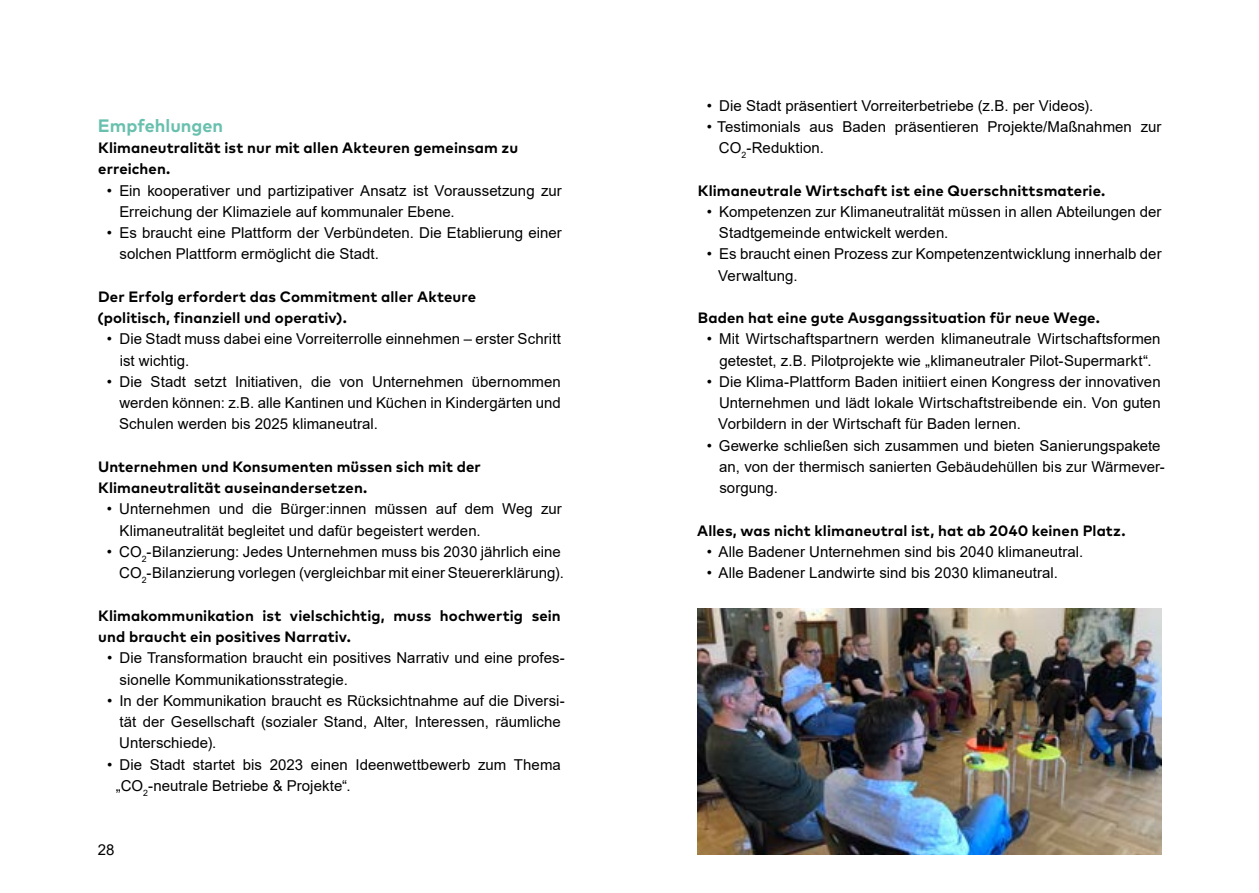
<style>
.page{position:relative;width:1259px;height:893px;background:#fff}
.page>*{position:absolute;margin:0;border:0;box-sizing:border-box;transform-origin:0 0}
.t1{font:700 18px "Mark OT";color:#69c0ae}
.t2{font:15px/21.3px "Arial";letter-spacing:.005em;color:#000}
.t3{font:700 15px/21.3px "Mark OT";letter-spacing:.005em;color:#000}
</style>
<div class="page">
<img style="left:697px;top:608px;width:464px;height:247px">
<p class="t1" style="left:98px;top:114px;width:127px">Empfehlungen</p>
<p class="t3" style="left:98px;top:137px;width:421px">Klimaneutralität ist nur mit allen Akteuren gemeinsam zu erreichen.</p>
<p class="t2" style="left:119px;top:180px;width:444px;text-indent:-12px">• Ein kooperativer und partizipativer Ansatz ist Voraussetzung zur<br>Erreichung der Klimaziele auf kommunaler Ebene.</p>
<p class="t2" style="left:120px;top:222px;width:444px;text-indent:-13px">• Es braucht eine Plattform der Verbündeten. Die Etablierung einer solchen Plattform ermöglicht die Stadt.</p>
<p class="t3" style="left:97px;top:285px;width:380px">Der Erfolg erfordert das Commitment aller Akteure (politisch, finanziell und operativ).</p>
<p class="t2" style="left:120px;top:328px;width:443px;text-indent:-13px">• Die Stadt muss dabei eine Vorreiterrolle einnehmen – erster Schritt ist wichtig.</p>
<p class="t2" style="left:119px;top:371px;width:443px;text-align:justify;text-indent:-12px">• Die Stadt setzt Initiativen, die von Unternehmen übernommen werden können: z.B. alle Kantinen und Küchen in Kindergärten und Schulen werden bis 2025 klimaneutral.</p>
<p class="t3" style="left:98px;top:456px;width:384px">Unternehmen und Konsumenten müssen sich mit der<br>Klimaneutralität auseinandersetzen.</p>
<p class="t2" style="left:119px;top:498px;width:444px;text-indent:-12px">• Unternehmen und die Bürger:innen müssen auf dem Weg zur<br>Klimaneutralität begleitet und dafür begeistert werden.</p>
<p class="t2" style="left:107px;top:541px;width:458px;text-align:right">• CO<sub>2</sub>-Bilanzierung: Jedes Unternehmen muss bis 2030 jährlich eine<br>CO<sub>2</sub>-Bilanzierung vorlegen (vergleichbar mit einer Steuererklärung).</p>
<p class="t3" style="left:98px;top:604px;width:464px">Klimakommunikation ist vielschichtig, muss hochwertig sein und braucht ein positives Narrativ.</p>
<p class="t2" style="left:120px;top:647px;width:447px;text-indent:-13px">• Die Transformation braucht ein positives Narrativ und eine profes&shy;sionelle Kommunikationsstrategie.</p>
<p class="t2" style="left:119px;top:690px;width:447px;text-indent:-12px">• In der Kommunikation braucht es Rücksichtnahme auf die Diversi&shy;tät der Gesellschaft (sozialer Stand, Alter, Interessen, räumliche<br>Unterschiede).</p>
<p class="t2" style="left:116px;top:754px;width:447px;text-indent:-9px">• Die Stadt startet bis 2023 einen Ideenwettbewerb zum Thema „CO<sub>2</sub>-neutrale Betriebe &amp; Projekte“.</p>
<p class="t2" style="left:98px;top:839px;width:18px">28</p>
<p class="t2" style="left:706px;top:95px;width:388px">• Die Stadt präsentiert Vorreiterbetriebe (z.B. per Videos).</p>
<p class="t2" style="left:719px;top:116px;width:444px;text-indent:-12px">• Testimonials aus Baden präsentieren Projekte/Maßnahmen zur<br>CO<sub>2</sub>-Reduktion.</p>
<p class="t3" style="left:698px;top:179px;width:409px">Klimaneutrale Wirtschaft ist eine Querschnittsmaterie.</p>
<p class="t2" style="left:719px;top:201px;width:444px;text-indent:-12px">• Kompetenzen zur Klimaneutralität müssen in allen Abteilungen der<br>Stadtgemeinde entwickelt werden.</p>
<p class="t2" style="left:718px;top:243px;width:445px;text-indent:-12px">• Es braucht einen Prozess zur Kompetenzentwicklung innerhalb der<br>Verwaltung.</p>
<p class="t3" style="left:698px;top:307px;width:403px">Baden hat eine gute Ausgangssituation für neue Wege.</p>
<p class="t2" style="left:707px;top:328px;width:455px;text-align:center">• Mit Wirtschaftspartnern werden klimaneutrale Wirtschaftsformen getestet, z.B. Pilotprojekte wie „klimaneutraler Pilot-Supermarkt“.</p>
<p class="t2" style="left:718px;top:371px;width:444px;text-align:justify;text-indent:-12px">• Die Klima-Plattform Baden initiiert einen Kongress der innovativen Unternehmen und lädt lokale Wirtschaftstreibende ein. Von guten Vorbildern in der Wirtschaft für Baden lernen.</p>
<p class="t2" style="left:719px;top:435px;width:447px;text-indent:-13px">• Gewerke schließen sich zusammen und bieten Sanierungspakete an, von der thermisch sanierten Gebäudehüllen bis zur Wärmever&shy;sorgung.</p>
<p class="t3" style="left:697px;top:519px;width:430px">Alles, was nicht klimaneutral ist, hat ab 2040 keinen Platz.</p>
<p class="t2" style="left:707px;top:541px;width:378px">• Alle Badener Unternehmen sind bis 2040 klimaneutral.</p>
<p class="t2" style="left:707px;top:562px;width:353px">• Alle Badener Landwirte sind bis 2030 klimaneutral.</p>
</div>
